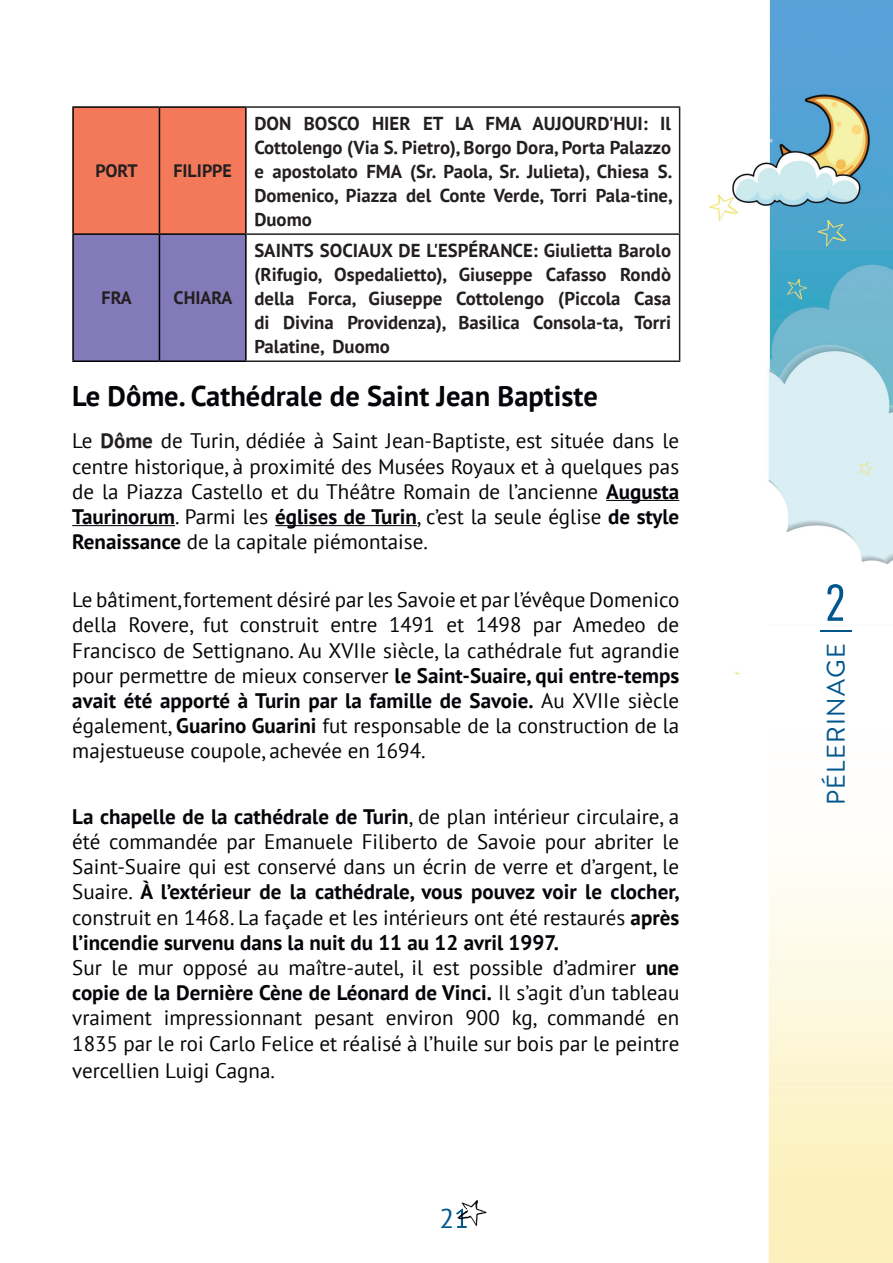
<style>
.page{position:relative;width:893px;height:1263px;background:#fff}
.page>*{position:absolute;margin:0;border:0;box-sizing:border-box;transform-origin:0 0}
.t1{font:52.5px "D DIN Condensed";color:#01568d}
.t2{font:700 28.5px "PT Sans";color:#030508}
.t3{font:27px "PT Sans";color:#01568d}
.t4{font:25.5px "Brandon Text";letter-spacing:.05em;color:#01568d}
.t5{font:21px/25.2px "PT Sans";color:#030508;text-align:justify}
.t6{font:700 18.75px/24px "PT Sans";color:#231f20;text-align:justify}
.t7{font:700 18px "PT Sans";color:#231f20}
.s1{font-weight:700;color:#231f20}
.s2{font-weight:700}
</style>
<div class="page">
<img style="left:709px;top:0;width:184px;height:1263px">
<img style="left:461px;top:1200px;width:26px;height:26px">
<img style="left:456px;top:1209px;width:11px;height:19px">
<hr style="left:820px;top:630px;width:32px;height:1px;background:#01568d">
<svg style="left:74px;top:108px;width:171px;height:252px;background:#bb7989"></svg>
<hr style="left:247px;top:106px;width:433px;height:2px;background:#231f20">
<hr style="left:679px;top:108px;width:1px;height:125px;background:#231f20">
<hr style="left:247px;top:233px;width:433px;height:2px;background:#231f20">
<hr style="left:679px;top:235px;width:1px;height:125px;background:#231f20">
<hr style="left:247px;top:360px;width:433px;height:2px;background:#231f20">
<hr style="left:72px;top:106px;width:87px;height:2px;background:#000">
<hr style="left:72px;top:108px;width:2px;height:125px;background:#000">
<hr style="left:159px;top:106px;width:88px;height:2px;background:#000">
<hr style="left:159px;top:108px;width:1px;height:125px;background:#000">
<hr style="left:245px;top:108px;width:2px;height:125px;background:#000">
<hr style="left:72px;top:233px;width:87px;height:2px;background:#000">
<hr style="left:72px;top:235px;width:2px;height:125px;background:#000">
<hr style="left:159px;top:233px;width:88px;height:2px;background:#000">
<hr style="left:159px;top:235px;width:1px;height:125px;background:#000">
<hr style="left:245px;top:235px;width:2px;height:125px;background:#000">
<hr style="left:72px;top:360px;width:87px;height:2px;background:#000">
<hr style="left:159px;top:360px;width:88px;height:2px;background:#000">
<hr style="left:606px;top:500px;width:73px;height:1px;background:#030508">
<hr style="left:72px;top:525px;width:103px;height:1px;background:#030508">
<hr style="left:275px;top:525px;width:142px;height:1px;background:#030508">
<p class="t7" style="left:95px;top:159px;width:44px">PORT</p>
<p class="t7" style="left:173px;top:159px;width:60px">FILIPPE</p>
<p class="t7" style="left:102px;top:286px;width:32px">FRA</p>
<p class="t7" style="left:174px;top:286px;width:60px">CHIARA</p>
<p class="t6" style="left:254px;top:111px;width:420px">DON BOSCO HIER ET LA FMA AUJOURD'HUI: Il Cottolengo (Via S. Pietro), Borgo Dora, Porta Palazzo e apostolato FMA (Sr. Paola, Sr. Julieta), Chiesa S.<br>Domenico, Piazza del Conte Verde, Torri Pala-tine, Duomo</p>
<p class="t6" style="left:254px;top:238px;width:418px">SAINTS SOCIAUX DE L'ESPÉRANCE: Giulietta Barolo (Rifugio, Ospedalietto), Giuseppe Cafasso Rondò della Forca, Giuseppe Cottolengo (Piccola Casa di Divina Providenza), Basilica Consola-ta, Torri Palatine, Duomo</p>
<h2 class="t2" style="left:72px;top:377px;width:527px">Le Dôme. Cathédrale de Saint Jean Baptiste</h2>
<p class="t5" style="left:72px;top:428px;width:608px">Le <span class="s1">Dôme</span> de Turin, dédiée à Saint Jean-Baptiste, est située dans le centre historique, à proximité des Musées Royaux et à quelques pas de la Piazza Castello et du Théâtre Romain de l’ancienne <span class="s2">Augusta Taurinorum</span>. Parmi les <span class="s2">églises de Turin</span>, c’est la seule église <span class="s2">de style Renaissance</span> de la capitale piémontaise.</p>
<p class="t5" style="left:72px;top:587px;width:609px">Le bâtiment, fortement désiré par les Savoie et par l’évêque Domenico della Rovere, fut construit entre 1491 et 1498 par Amedeo de Francisco de Settignano. Au XVIIe siècle, la cathédrale fut agrandie pour permettre de mieux conserver <span class="s2">le Saint-Suaire, qui entre-temps avait été apporté à Turin par la famille de Savoie.</span> Au XVIIe siècle également, <span class="s2">Guarino Guarini</span> fut responsable de la construction de la majestueuse coupole, achevée en 1694.</p>
<p class="t5" style="left:72px;top:803px;width:609px;text-align:left"><span class="s2">La chapelle de la cathédrale de Turin</span>, de plan intérieur circulaire, a été commandée par Emanuele Filiberto de Savoie pour abriter le Saint-Suaire qui est conservé dans un écrin de verre et d’argent, le Suaire. <span class="s2">À l’extérieur de la cathédrale, vous pouvez voir le clocher, </span>construit en 1468. La façade et les intérieurs ont été restaurés <span class="s2">après l’incendie survenu dans la nuit du 11 au 12 avril 1997.<br></span>Sur le mur opposé au maître-autel, il est possible d’admirer <span class="s2">une copie de la Dernière Cène de Léonard de Vinci.</span> Il s’agit d’un tableau vraiment impressionnant pesant environ 900 kg, commandé en 1835 par le roi Carlo Felice et réalisé à l’huile sur bois par le peintre vercellien Luigi Cagna.</p>
<p class="t3" style="left:439px;top:1201px;width:31px">21</p>
<h1 class="t1" style="left:825px;top:574px;width:22px">2</h1>
<p class="t4" style="left:818px;top:805px;width:163px;rotate:-90deg">PÉLERINAGE</p>
</div>
